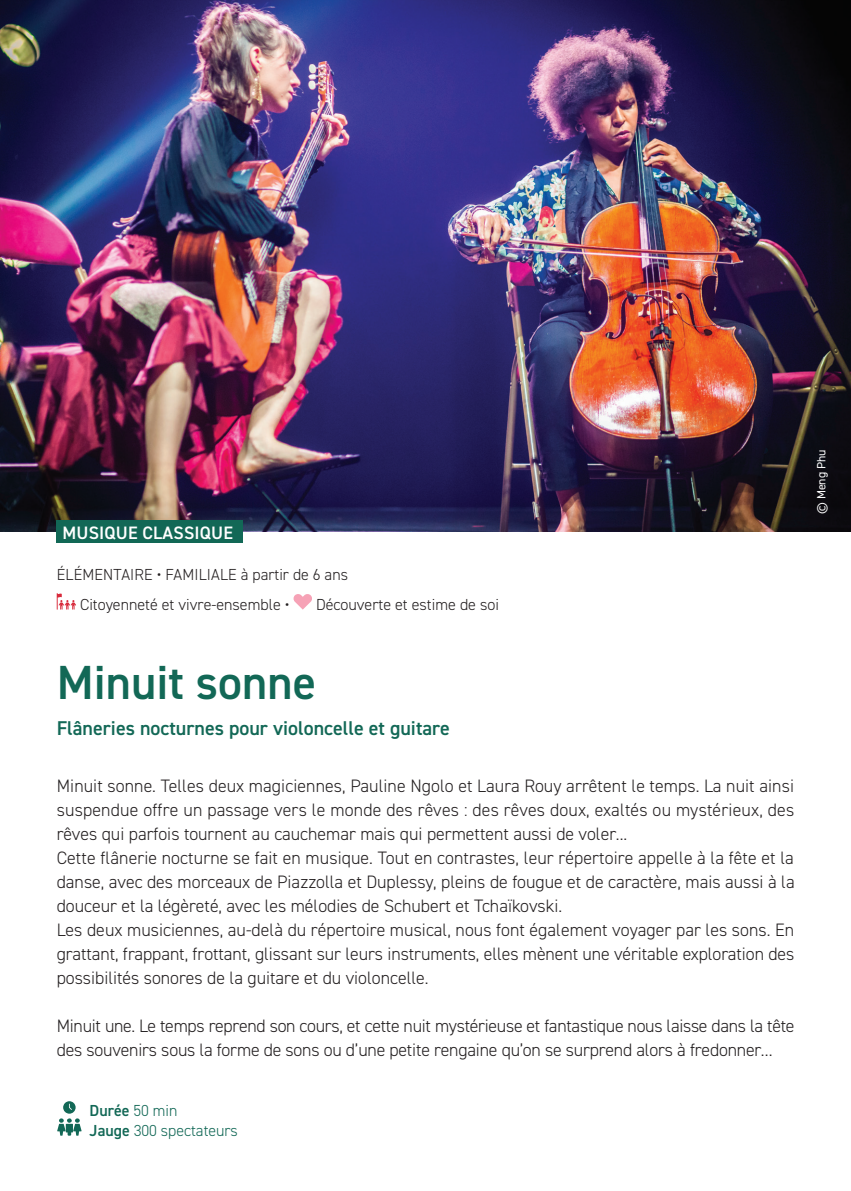
<style>
.page{position:relative;width:851px;height:1191px;background:#fff}
.page>*{position:absolute;margin:0;border:0;box-sizing:border-box;transform-origin:0 0}
.titre{font:600 48px "DIN2014";color:#126856}
.sous-titre{font:600 20px "DIN2014";color:#126856}
.courant{font:300 18px/24px "DIN2014";letter-spacing:-.01em;color:#231f20;text-align:justify}
.categories{font:600 18px "DIN2014";letter-spacing:.01em;color:#fff}
.classes{font:300 16px "DIN2014";color:#231f20}
._22-classes-thématiques{font:300 16px "DIN2014";letter-spacing:.01em;color:#231f20}
._22-conditions_techniques{font:300 16px "DIN2014";color:#126856}
._22-conditions_techniques-2{font:600 16px "DIN2014";color:#126856}
.partenariat{font:12px "DIN2014";color:#fff}
.s1{font-weight:300}
.s2{font-weight:600}
</style>
<div class="page">
<img style="left:0;top:0;width:850px;height:532px">
<div style="left:57px;top:520px;width:186px;height:23px;background:#126856"></div>
<svg style="left:57px;top:593px;width:19px;height:16px"></svg>
<svg style="left:293px;top:594px;width:19px;height:15px"></svg>
<svg style="left:57px;top:1101px;width:25px;height:34px"></svg>
<p class="categories" style="left:62px;top:520px;width:172px">MUSIQUE CLASSIQUE</p>
<p class="_22-classes-thématiques" style="left:57px;top:564px;width:292px">ÉLÉMENTAIRE • FAMILIALE à partir de 6 ans</p>
<p class="classes" style="left:80px;top:594px;width:211px">Citoyenneté et vivre-ensemble •</p>
<p class="classes" style="left:316px;top:594px;width:184px">Découverte et estime de soi</p>
<p class="titre" style="left:57px;top:650px;width:261px">Minuit sonne</p>
<p class="sous-titre" style="left:57px;top:714px;width:394px">Flâneries nocturnes pour violoncelle et guitare</p>
<p class="courant" style="left:57px;top:774px;width:738px">Minuit sonne. Telles deux magiciennes, Pauline Ngolo et Laura Rouy arrêtent le temps. La nuit ainsi suspendue offre un passage vers le monde des rêves : des rêves doux, exaltés ou mystérieux, des rêves qui parfois tournent au cauchemar mais qui permettent aussi de voler...</p>
<p class="courant" style="left:57px;top:846px;width:739px">Cette flânerie nocturne se fait en musique. Tout en contrastes, leur répertoire appelle à la fête et la danse, avec des morceaux de Piazzolla et Duplessy, pleins de fougue et de caractère, mais aussi à la douceur et la légèreté, avec les mélodies de Schubert et Tchaïkovski.</p>
<p class="courant" style="left:57px;top:918px;width:739px">Les deux musiciennes, au-delà du répertoire musical, nous font également voyager par les sons. En grattant, frappant, frottant, glissant sur leurs instruments, elles mènent une véritable exploration des possibilités sonores de la guitare et du violoncelle.</p>
<p class="courant" style="left:57px;top:1014px;width:739px">Minuit une. Le temps reprend son cours, et cette nuit mystérieuse et fantastique nous laisse dans la tête des souvenirs sous la forme de sons ou d’une petite rengaine qu’on se surprend alors à fredonner…</p>
<p class="_22-conditions_techniques-2" style="left:90px;top:1100px;width:89px">Durée <span class="s1">50 min</span></p>
<p class="_22-conditions_techniques" style="left:90px;top:1120px;width:150px"><span class="s2">Jauge</span> 300 spectateurs</p>
<p class="partenariat" style="left:813px;top:514px;width:66px;rotate:-90deg">© Meng Phu</p>
</div>
